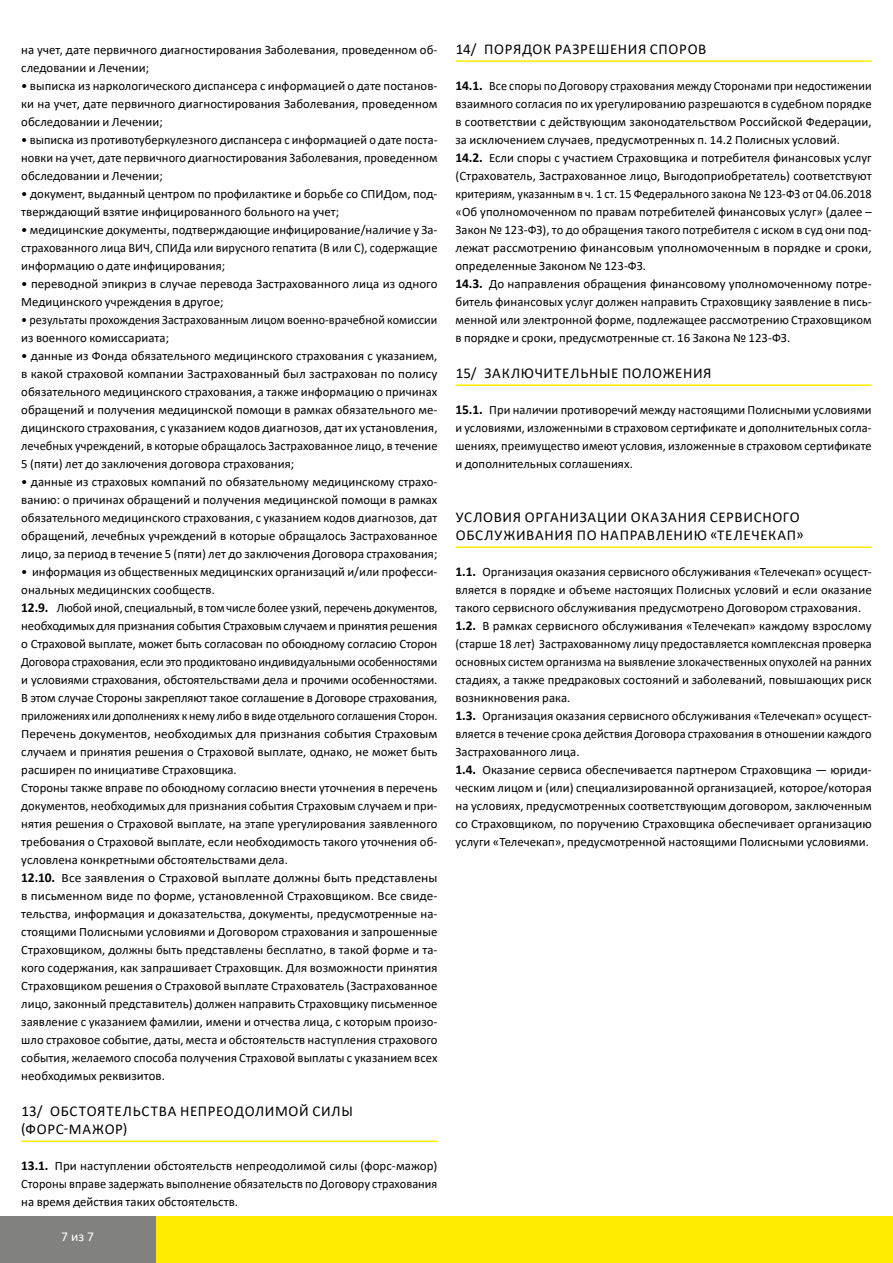
<style>
.page{position:relative;width:893px;height:1263px;background:#fff}
.page>*{position:absolute;margin:0;border:0;box-sizing:border-box;transform-origin:0 0}
.t1{font:15px/18px "Calibri";letter-spacing:.04em;color:#000}
.t2{font:13.5px "Calibri";color:#fff}
.t3{font:12.75px/18px "Calibri";letter-spacing:.005em;color:#000;text-align:justify}
.t4{font:12.75px/18px "Calibri";letter-spacing:.005em;color:#000;scale:.95 1}
.s1{font-weight:700;font-size:13.5px}
</style>
<div class="page">
<div style="left:0;top:1216px;width:158px;height:47px;background:#818180"></div>
<div style="left:157px;top:1216px;width:736px;height:47px;background:#ffec00"></div>
<hr style="left:21px;top:1140px;width:416px;height:2px;background:#ffec00">
<hr style="left:455px;top:60px;width:417px;height:2px;background:#ffec00">
<hr style="left:455px;top:384px;width:417px;height:2px;background:#ffec00">
<hr style="left:455px;top:546px;width:417px;height:2px;background:#ffec00">
<p class="t3" style="left:21px;top:40px;width:418px">на учет, дате первичного диагностирования Заболевания, проведенном об&shy;следовании и Лечении;</p>
<p class="t3" style="left:21px;top:76px;width:418px">• выписка из наркологического диспансера с информацией о дате постанов&shy;ки на учет, дате первичного диагностирования Заболевания, проведенном обследовании и Лечении;</p>
<p class="t3" style="left:21px;top:130px;width:418px">• выписка из противотуберкулезного диспансера с информацией о дате поста&shy;новки на учет, дате первичного диагностирования Заболевания, проведенном обследовании и Лечении;</p>
<p class="t3" style="left:21px;top:184px;width:418px">• документ, выданный центром по профилактике и борьбе со СПИДом, под&shy;тверждающий взятие инфицированного больного на учет;</p>
<p class="t3" style="left:21px;top:220px;width:418px">• медицинские документы, подтверждающие инфицирование/наличие у За&shy;страхованного лица ВИЧ, СПИДа или вирусного гепатита (В или С), содержащие информацию о дате инфицирования;</p>
<p class="t3" style="left:21px;top:274px;width:418px">• переводной эпикриз в случае перевода Застрахованного лица из одного<br>Медицинского учреждения в другое;</p>
<p class="t4" style="left:21px;top:310px;width:440px">• результаты прохождения Застрахованным лицом военно-врачебной комиссии из военного комиссариата;</p>
<p class="t3" style="left:21px;top:346px;width:418px">• данные из Фонда обязательного медицинского страхования с указанием, в какой страховой компании Застрахованный был застрахован по полису обязательного медицинского страхования, а также информацию о причинах обращений и получения медицинской помощи в рамках обязательного ме&shy;дицинского страхования, с указанием кодов диагнозов, дат их установления, лечебных учреждений, в которые обращалось Застрахованное лицо, в течение 5 (пяти) лет до заключения договора страхования;</p>
<p class="t3" style="left:21px;top:472px;width:418px">• данные из страховых компаний по обязательному медицинскому страхо&shy;ванию: о причинах обращений и получения медицинской помощи в рамках обязательного медицинского страхования, с указанием кодов диагнозов, дат обращений, лечебных учреждений в которые обращалось Застрахованное лицо, за период в течение 5 (пяти) лет до заключения Договора страхования;</p>
<p class="t3" style="left:21px;top:562px;width:418px;text-align:left">• информация из общественных медицинских организаций и/или професси&shy;ональных медицинских сообществ.<br><span class="s1">12.9.</span> Любой иной, специальный, в том числе более узкий, перечень документов, необходимых для признания события Страховым случаем и принятия решения о Страховой выплате, может быть согласован по обоюдному согласию Сторон Договора страхования, если это продиктовано индивидуальными особенностями и условиями страхования, обстоятельствами дела и прочими особенностями.<br>В этом случае Стороны закрепляют такое соглашение в Договоре страхования, приложениях или дополнениях к нему либо в виде отдельного соглашения Сторон.<br>Перечень документов, необходимых для признания события Страховым случаем и принятия решения о Страховой выплате, однако, не может быть расширен по инициативе Страховщика.<br>Стороны также вправе по обоюдному согласию внести уточнения в перечень документов, необходимых для признания события Страховым случаем и при&shy;нятия решения о Страховой выплате, на этапе урегулирования заявленного требования о Страховой выплате, если необходимость такого уточнения об&shy;условлена конкретными обстоятельствами дела.<br><span class="s1">12.10.</span> Все заявления о Страховой выплате должны быть представлены в письменном виде по форме, установленной Страховщиком. Все свиде&shy;тельства, информация и доказательства, документы, предусмотренные на&shy;стоящими Полисными условиями и Договором страхования и запрошенные Страховщиком, должны быть представлены бесплатно, в такой форме и та&shy;кого содержания, как запрашивает Страховщик. Для возможности принятия Страховщиком решения о Страховой выплате Страхователь (Застрахованное лицо, законный представитель) должен направить Страховщику письменное заявление с указанием фамилии, имени и отчества лица, с которым произо&shy;шло страховое событие, даты, места и обстоятельств наступления страхового события, желаемого способа получения Страховой выплаты с указанием всех необходимых реквизитов.</p>
<p class="t1" style="left:21px;top:1102px;width:333px">13/ ОБСТОЯТЕЛЬСТВА НЕПРЕОДОЛИМОЙ СИЛЫ (ФОРС-МАЖОР)</p>
<p class="t3" style="left:21px;top:1156px;width:418px"><span class="s1">13.1.</span> При наступлении обстоятельств непреодолимой силы (форс-мажор)<br>Стороны вправе задержать выполнение обязательств по Договору страхования на время действия таких обстоятельств.</p>
<p class="t2" style="left:61px;top:1227px;width:34px">7 из 7</p>
<p class="t1" style="left:456px;top:40px;width:252px">14/ ПОРЯДОК РАЗРЕШЕНИЯ СПОРОВ</p>
<p class="t4" style="left:455px;top:76px;width:440px"><span class="s1">14.1.</span> Все споры по Договору страхования между Сторонами при недостижении взаимного согласия по их урегулированию разрешаются в судебном порядке в соответствии с действующим законодательством Российской Федерации, за исключением случаев, предусмотренных п. 14.2 Полисных условий.<br><span class="s1">14.2.</span> Если споры с участием Страховщика и потребителя финансовых услуг (Страхователь, Застрахованное лицо, Выгодоприобретатель) соответствуют критериям, указанным в ч. 1 ст. 15 Федерального закона № 123-ФЗ от 04.06.2018 «Об уполномоченном по правам потребителей финансовых услуг» (далее – Закон № 123-ФЗ), то до обращения такого потребителя с иском в суд они под&shy;лежат рассмотрению финансовым уполномоченным в порядке и сроки, определенные Законом № 123-ФЗ.<br><span class="s1">14.3.</span> До направления обращения финансовому уполномоченному потре&shy;битель финансовых услуг должен направить Страховщику заявление в пись&shy;менной или электронной форме, подлежащее рассмотрению Страховщиком в порядке и сроки, предусмотренные ст. 16 Закона № 123-ФЗ.</p>
<p class="t1" style="left:456px;top:364px;width:257px">15/ ЗАКЛЮЧИТЕЛЬНЫЕ ПОЛОЖЕНИЯ</p>
<p class="t3" style="left:455px;top:400px;width:418px"><span class="s1">15.1.</span> При наличии противоречий между настоящими Полисными условиями и условиями, изложенными в страховом сертификате и дополнительных согла&shy;шениях, преимущество имеют условия, изложенные в страховом сертификате и дополнительных соглашениях.</p>
<p class="t1" style="left:456px;top:508px;width:350px">УСЛОВИЯ ОРГАНИЗАЦИИ ОКАЗАНИЯ СЕРВИСНОГО<br>ОБСЛУЖИВАНИЯ ПО НАПРАВЛЕНИЮ «ТЕЛЕЧЕКАП»</p>
<p class="t3" style="left:455px;top:562px;width:418px;text-align:left"><span class="s1">1.1.</span> Организация оказания сервисного обслуживания «Телечекап» осущест&shy;вляется в порядке и объеме настоящих Полисных условий и если оказание такого сервисного обслуживания предусмотрено Договором страхования.<br><span class="s1">1.2.</span> В рамках сервисного обслуживания «Телечекап» каждому взрослому (старше 18 лет) Застрахованному лицу предоставляется комплексная проверка основных систем организма на выявление злокачественных опухолей на ранних стадиях, а также предраковых состояний и заболеваний, повышающих риск возникновения рака.<br><span class="s1">1.3.</span> Организация оказания сервисного обслуживания «Телечекап» осущест&shy;вляется в течение срока действия Договора страхования в отношении каждого Застрахованного лица.<br><span class="s1">1.4.</span> Оказание сервиса обеспечивается партнером Страховщика — юриди&shy;ческим лицом и (или) специализированной организацией, которое/которая на условиях, предусмотренных соответствующим договором, заключенным со Страховщиком, по поручению Страховщика обеспечивает организацию услуги «Телечекап», предусмотренной настоящими Полисными условиями.</p>
</div>
